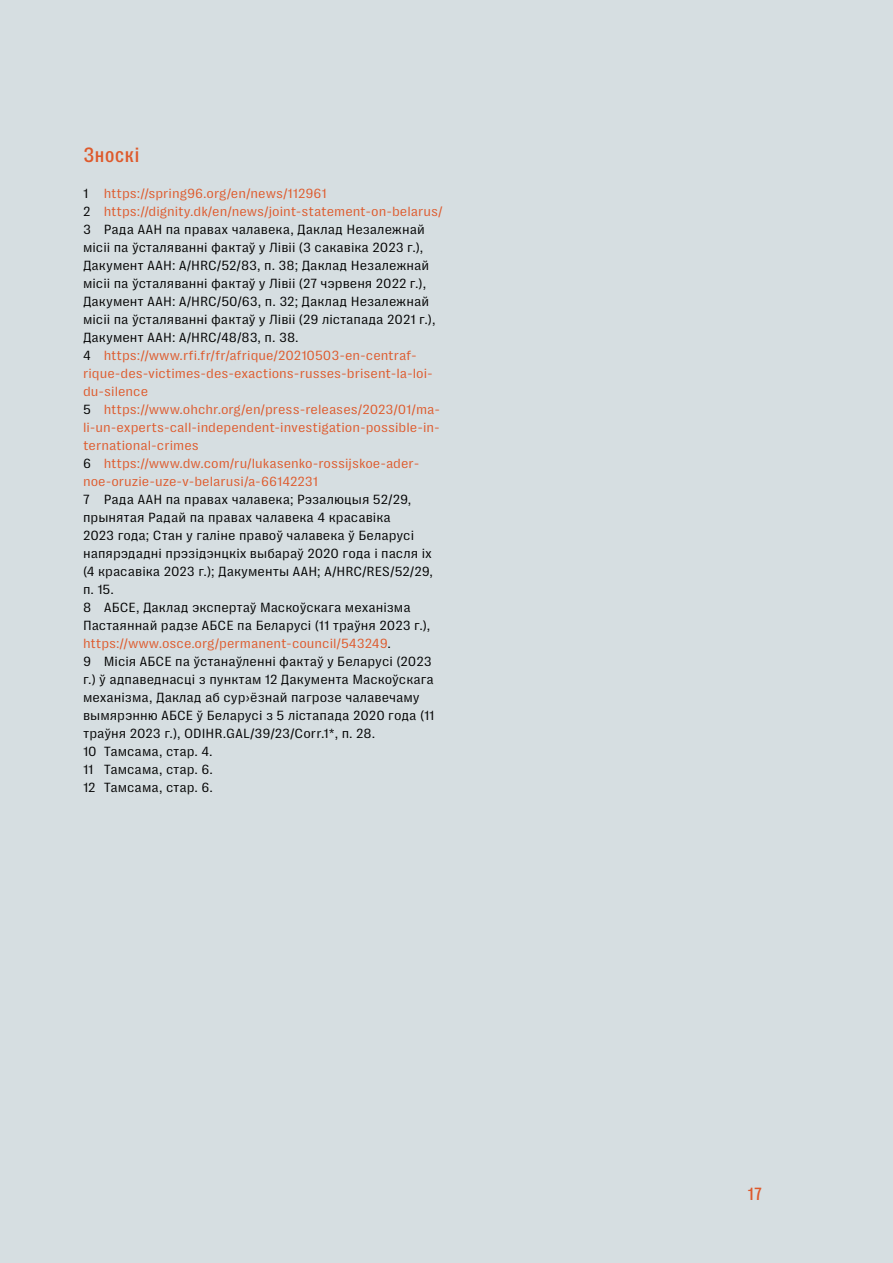
<style>
.page{position:relative;width:893px;height:1263px;background:#d6dee1}
.page>*{position:absolute;margin:0;border:0;box-sizing:border-box;transform-origin:0 0}
.t1{font:500 21px "PP Right Grotesk Text Compact";color:#de592b}
.t2{font:500 18px "PP Right Grotesk Text Compact";color:#de592b}
.t3{font:13.5px/18px "PP Right Grotesk Text";color:#de592b}
.t4{font:13.5px/18px "PP Right Grotesk Text";color:#000}
.s1{color:#000}
.s2{color:#de592b}
</style>
<div class="page">
<h1 class="t1" style="left:83px;top:144px;width:58px">Зноскі</h1>
<p class="t3" style="left:83px;top:185px;width:361px"><span class="s1">1</span> https://spring96.org/en/news/112961<br><span class="s1">2</span> https://dignity.dk/en/news/joint-statement-on-belarus/ <span class="s1">3 Рада ААН па правах чалавека, Даклад Незалежнай місіі па ўсталяванні фактаў у Лівіі (3 сакавіка 2023 г.), Дакумент ААН: A/HRC/52/83, п. 38; Даклад Незалежнай місіі па ўсталяванні фактаў у Лівіі (27 чэрвеня 2022 г.), Дакумент ААН: A/HRC/50/63, п. 32; Даклад Незалежнай місіі па ўсталяванні фактаў у Лівіі (29 лістапада 2021 г.), Дакумент ААН: A/HRC/48/83, п. 38.<br>4</span> https://www.rfi.fr/fr/afrique/20210503-en-centraf&shy;rique-des-victimes-des-exactions-russes-brisent-la-loi&shy;du-silence<br><span class="s1">5</span> https://www.ohchr.org/en/press-releases/2023/01/ma&shy;li-un-experts-call-independent-investigation-possible-in&shy;ternational-crimes<br><span class="s1">6</span> https://www.dw.com/ru/lukasenko-rossijskoe-ader&shy;noe-oruzie-uze-v-belarusi/a-66142231</p>
<p class="t4" style="left:83px;top:491px;width:353px">7 Рада ААН па правах чалавека; Рэзалюцыя 52/29, прынятая Радай па правах чалавека 4 красавіка<br>2023 года; Стан у галіне правоў чалавека ў Беларусі напярэдадні прэзідэнцкіх выбараў 2020 года і пасля іх (4 красавіка 2023 г.); Дакументы ААН; A/HRC/RES/52/29, п. 15.<br>8 АБСЕ, Даклад экспертаў Маскоўскага механізма Пастаяннай радзе АБСЕ па Беларусі (11 траўня 2023 г.), <span class="s2">https://www.osce.org/permanent-council/543249</span>.<br>9 Місія АБСЕ па ўстанаўленні фактаў у Беларусі (2023 г.) ў адпаведнасці з пунктам 12 Дакумента Маскоўскага механізма, Даклад аб сур›ёзнай пагрозе чалавечаму вымярэнню АБСЕ ў Беларусі з 5 лістапада 2020 года (11 траўня 2023 г.), ODIHR.GAL/39/23/Corr.1*, п. 28.<br>10 Тамсама, стар. 4.<br>11 Тамсама, стар. 6.<br>12 Тамсама, стар. 6.</p>
<h2 class="t2" style="left:748px;top:1184px;width:16px">17</h2>
</div>
